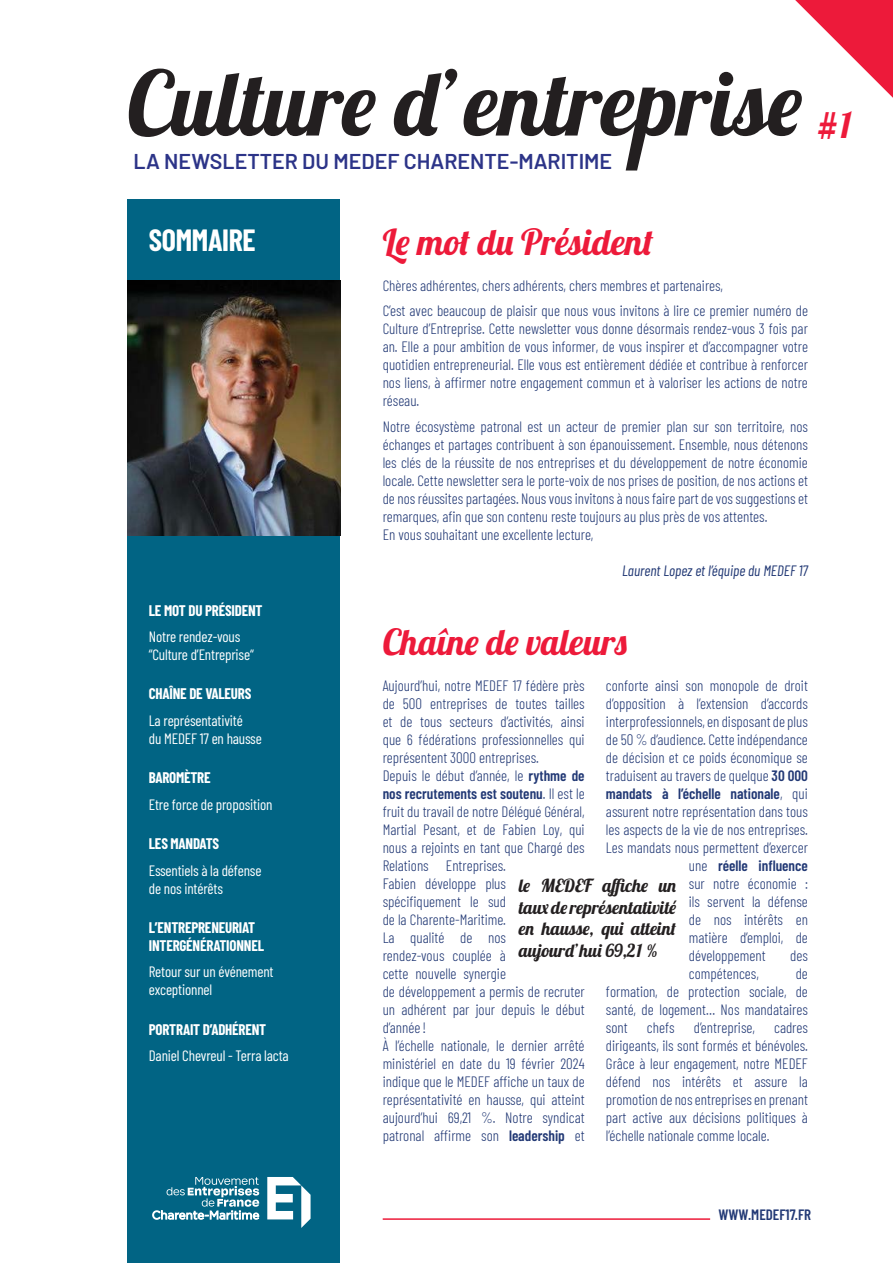
<style>
.page{position:relative;width:893px;height:1263px;background:#fff}
.page>*{position:absolute;margin:0;border:0;box-sizing:border-box;transform-origin:0 0}
.TITRE_1{font:36px "Lobster 1.4";letter-spacing:.02em;color:#ed1a3a}
._0_rubriq{font:700 30px "Barlow Condensed";letter-spacing:-.01em;color:#fff}
.t1{font:600 21.45px "Barlow";color:#2c3488}
.Citation{font:18px/21.6px "Lobster 1.4";letter-spacing:.02em;color:#231f20;text-align:justify}
.Texte{font:300 15px/18px "Barlow Condensed";color:#223975;text-align:justify}
.Som_Texte{font:15px/18px "Barlow Condensed";letter-spacing:-.01em;color:#fff}
.Somm_Titre{font:700 15px/18px "Barlow Condensed";letter-spacing:-.015em;color:#fff}
.Texte-2{font:600 15px "Barlow Condensed";color:#223975}
.Signature{font:italic 15px "Barlow Condensed";color:#223975}
.Texte_B{font:600 15px "Barlow Condensed";color:#223975}
.s1{font-weight:600}
.s2{font-weight:300}
</style>
<div class="page">
<div style="left:128px;top:200px;width:212px;height:1063px;background:#016484"></div>
<svg style="left:267px;top:1177px;width:44px;height:51px"></svg>
<svg style="left:152px;top:1177px;width:107px;height:43px"></svg>
<svg style="left:129px;top:69px;width:247px;height:68px"></svg>
<svg style="left:394px;top:69px;width:63px;height:67px"></svg>
<svg style="left:464px;top:0;width:429px;height:171px"></svg>
<hr style="left:383px;top:1218px;width:327px;height:2px;background:#ed1a3a">
<img style="left:128px;top:281px;width:212px;height:255px">
<p class="t1" style="left:133px;top:146px;width:480px">LA NEWSLETTER DU MEDEF CHARENTE-MARITIME</p>
<p class="TITRE_1" style="left:816px;top:102px;width:37px">#1</p>
<p class="_0_rubriq" style="left:149px;top:219px;width:108px">SOMMAIRE</p>
<p class="Somm_Titre" style="left:149px;top:600px;width:115px">LE MOT DU PRÉSIDENT</p>
<p class="Som_Texte" style="left:149px;top:627px;width:106px">Notre rendez-vous “Culture d’Entreprise“</p>
<p class="Somm_Titre" style="left:149px;top:684px;width:104px">CHAÎNE DE VALEURS</p>
<p class="Som_Texte" style="left:149px;top:710px;width:114px">La représentativité<br>du MEDEF 17 en hausse</p>
<p class="Somm_Titre" style="left:149px;top:768px;width:63px">BAROMÈTRE</p>
<p class="Som_Texte" style="left:149px;top:794px;width:125px">Etre force de proposition</p>
<p class="Somm_Titre" style="left:149px;top:834px;width:72px">LES MANDATS</p>
<p class="Som_Texte" style="left:149px;top:860px;width:114px">Essentiels à la défense de nos intérêts</p>
<p class="Somm_Titre" style="left:149px;top:917px;width:117px">L’ENTREPRENEURIAT<br>INTERGÉNÉRATIONNEL</p>
<p class="Som_Texte" style="left:149px;top:962px;width:126px">Retour sur un événement exceptionnel</p>
<p class="Somm_Titre" style="left:149px;top:1019px;width:119px">PORTRAIT D’ADHÉRENT</p>
<p class="Som_Texte" style="left:149px;top:1045px;width:141px">Daniel Chevreul - Terra lacta</p>
<p class="TITRE_1" style="left:383px;top:219px;width:272px">Le mot du Président</p>
<p class="Texte" style="left:383px;top:275px;width:342px">Chères adhérentes, chers adhérents, chers membres et partenaires,</p>
<p class="Texte" style="left:383px;top:301px;width:427px">C’est avec beaucoup de plaisir que nous vous invitons à lire ce premier numéro de Culture d’Entreprise. Cette newsletter vous donne désormais rendez-vous 3 fois par an. Elle a pour ambition de vous informer, de vous inspirer et d’accompagner votre quotidien entrepreneurial. Elle vous est entièrement dédiée et contribue à renforcer nos liens, à affirmer notre engagement commun et à valoriser les actions de notre réseau.</p>
<p class="Texte" style="left:383px;top:416px;width:427px">Notre écosystème patronal est un acteur de premier plan sur son territoire, nos échanges et partages contribuent à son épanouissement. Ensemble, nous détenons les clés de la réussite de nos entreprises et du développement de notre économie locale. Cette newsletter sera le porte-voix de nos prises de position, de nos actions et de nos réussites partagées. Nous vous invitons à nous faire part de vos suggestions et remarques, afin que son contenu reste toujours au plus près de vos attentes.</p>
<p class="Texte" style="left:383px;top:524px;width:212px">En vous souhaitant une excellente lecture,</p>
<p class="Signature" style="left:622px;top:560px;width:187px">Laurent Lopez et l’équipe du MEDEF 17</p>
<p class="TITRE_1" style="left:383px;top:619px;width:246px">Chaîne de valeurs</p>
<p class="Texte" style="left:383px;top:676px;width:203px">Aujourd’hui, notre MEDEF 17 fédère près de 500 entreprises de toutes tailles et de tous secteurs d’activités, ainsi que 6 fédérations professionnelles qui représentent 3000 entreprises.</p>
<p class="Texte" style="left:383px;top:766px;width:203px;text-align:left">Depuis le début d’année, le <span class="s1">rythme de nos recrutements est soutenu</span>. Il est le fruit du travail de notre Délégué Général,<br>Martial Pesant, et de Fabien Loy, qui nous a rejoints en tant que Chargé des<br>Relations Entreprises.<br>Fabien développe plus spécifiquement le sud<br>de la Charente-Maritime.<br>La qualité de nos<br>rendez-vous couplée à<br>cette nouvelle synergie<br>de développement a permis de recruter un adhérent par jour depuis le début d’année !</p>
<p class="Texte" style="left:383px;top:1036px;width:203px">À l’échelle nationale, le dernier arrêté ministériel en date du 19 février 2024 indique que le MEDEF affiche un taux de représentativité en hausse, qui atteint aujourd’hui 69,21 %. Notre syndicat patronal affirme son <span class="s1">leadership</span> et</p>
<p class="Texte" style="left:606px;top:676px;width:203px">conforte ainsi son monopole de droit</p>
<p class="Texte" style="left:606px;top:694px;width:203px">d’opposition à l’extension d’accords</p>
<p class="Texte" style="left:606px;top:712px;width:203px">interprofessionnels, en disposant de plus</p>
<p class="Texte" style="left:606px;top:730px;width:203px">de 50 % d’audience. Cette indépendance</p>
<p class="Texte" style="left:606px;top:748px;width:203px">de décision et ce poids économique se</p>
<p class="Texte" style="left:606px;top:766px;width:203px">traduisent au travers de quelque <span class="s1">30 000</span></p>
<p class="Texte-2" style="left:606px;top:783px;width:203px">mandats à l’échelle nationale<span class="s2">, qui</span></p>
<p class="Texte" style="left:606px;top:802px;width:203px">assurent notre représentation dans tous</p>
<p class="Texte" style="left:606px;top:820px;width:203px">les aspects de la vie de nos entreprises.</p>
<p class="Texte" style="left:606px;top:838px;width:203px">Les mandats nous permettent d’exercer</p>
<p class="Texte-2" style="left:689px;top:855px;width:121px"><span class="s2">une</span> réelle influence</p>
<p class="Texte" style="left:689px;top:874px;width:121px">sur notre économie :</p>
<p class="Texte" style="left:689px;top:892px;width:121px">ils servent la défense</p>
<p class="Texte" style="left:689px;top:910px;width:121px">de nos intérêts en</p>
<p class="Texte" style="left:689px;top:928px;width:121px">matière d’emploi, de</p>
<p class="Texte" style="left:689px;top:946px;width:78px">développement</p>
<p class="Texte" style="left:790px;top:946px;width:19px">des</p>
<p class="Texte" style="left:689px;top:964px;width:71px">compétences,</p>
<p class="Citation" style="left:519px;top:875px;width:159px">le MEDEF affiche un taux de représentativité en hausse, qui atteint aujourd’hui 69,21 %</p>
<p class="Texte" style="left:606px;top:964px;width:203px;text-indent:190px">de formation, de protection sociale, de santé, de logement… Nos mandataires sont</p>
<p class="Texte" style="left:647px;top:1018px;width:29px">chefs</p>
<p class="Texte" style="left:694px;top:1018px;width:63px">d’entreprise,</p>
<p class="Texte" style="left:606px;top:1018px;width:203px;text-indent:168px">cadres dirigeants, ils sont formés et bénévoles.<br>Grâce à leur engagement, notre MEDEF défend nos intérêts et assure la promotion de nos entreprises en prenant part active aux décisions politiques à l’échelle nationale comme locale.</p>
<p class="Texte_B" style="left:719px;top:1204px;width:94px">WWW.MEDEF17.FR</p>
</div>
